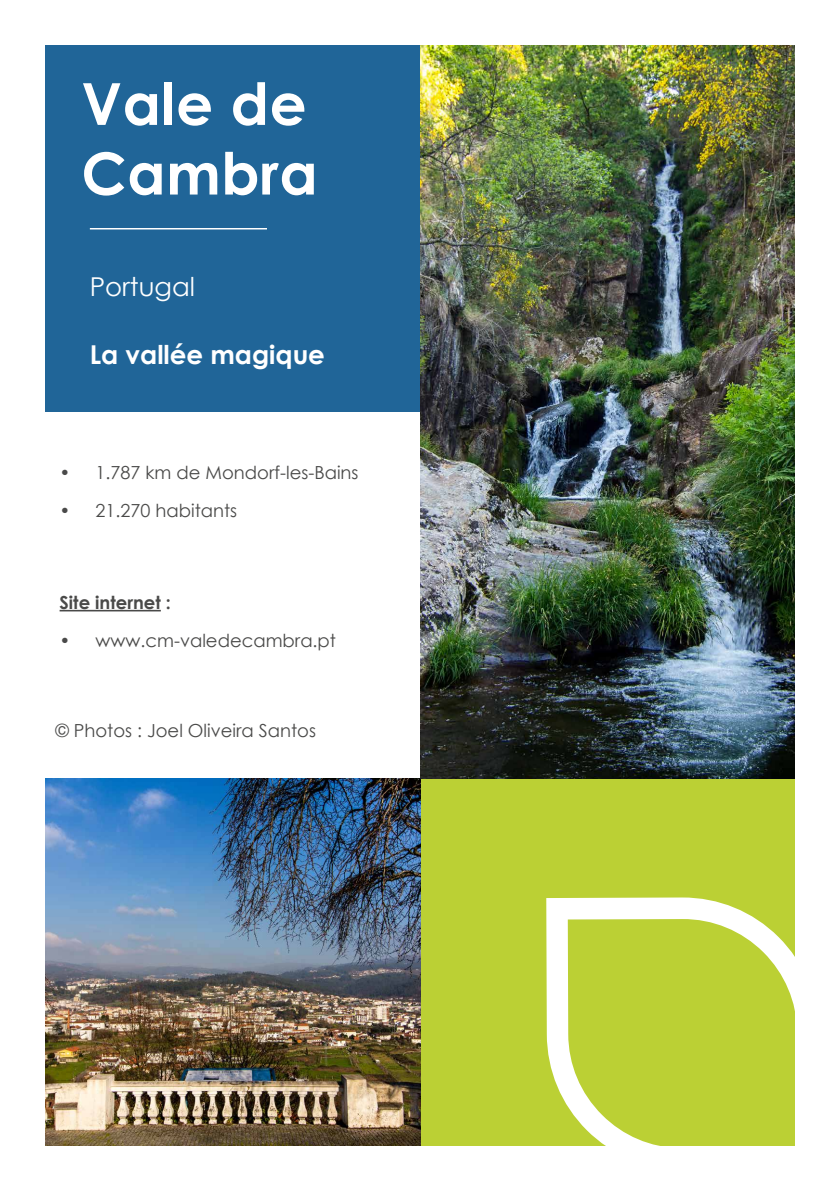
<style>
.page{position:relative;width:840px;height:1191px;background:#fff}
.page>*{position:absolute;margin:0;border:0;box-sizing:border-box;transform-origin:0 0}
.t1{font:700 58px/69.6px "Century Gothic";letter-spacing:.01em;color:#fff}
.t2{font:700 26px "Century Gothic";color:#fff}
.t3{font:26px "Century Gothic";color:#fff}
.t4{font:18px "Century Gothic";color:#4a4a49}
.t5{font:700 18px "Century Gothic";color:#4a4a49}
</style>
<div class="page">
<div style="left:45px;top:45px;width:375px;height:367px;background:#206598"></div>
<hr style="left:90px;top:228px;width:177px;height:1px;background:#fff">
<hr style="left:60px;top:610px;width:101px;height:1px;background:#4a4a49">
<img style="left:420px;top:45px;width:374px;height:734px">
<div style="left:420px;top:779px;width:374px;height:366px;background:#bbd034"></div>
<svg style="left:546px;top:897px;width:249px;height:249px"></svg>
<img style="left:46px;top:779px;width:374px;height:366px">
<h1 class="t1" style="left:81px;top:66px;width:238px">Vale de<br>Cambra</h1>
<h2 class="t3" style="left:90px;top:268px;width:107px">Portugal</h2>
<h2 class="t2" style="left:90px;top:335px;width:237px">La vallée magique</h2>
<p class="t4" style="left:60px;top:459px;width:300px">• 1.787 km de Mondorf-les-Bains</p>
<p class="t4" style="left:60px;top:497px;width:179px">• 21.270 habitants</p>
<p class="t5" style="left:60px;top:589px;width:113px">Site internet :</p>
<p class="t4" style="left:60px;top:628px;width:278px">• www.cm-valedecambra.pt</p>
<p class="t4" style="left:55px;top:717px;width:262px">© Photos : Joel Oliveira Santos</p>
</div>
